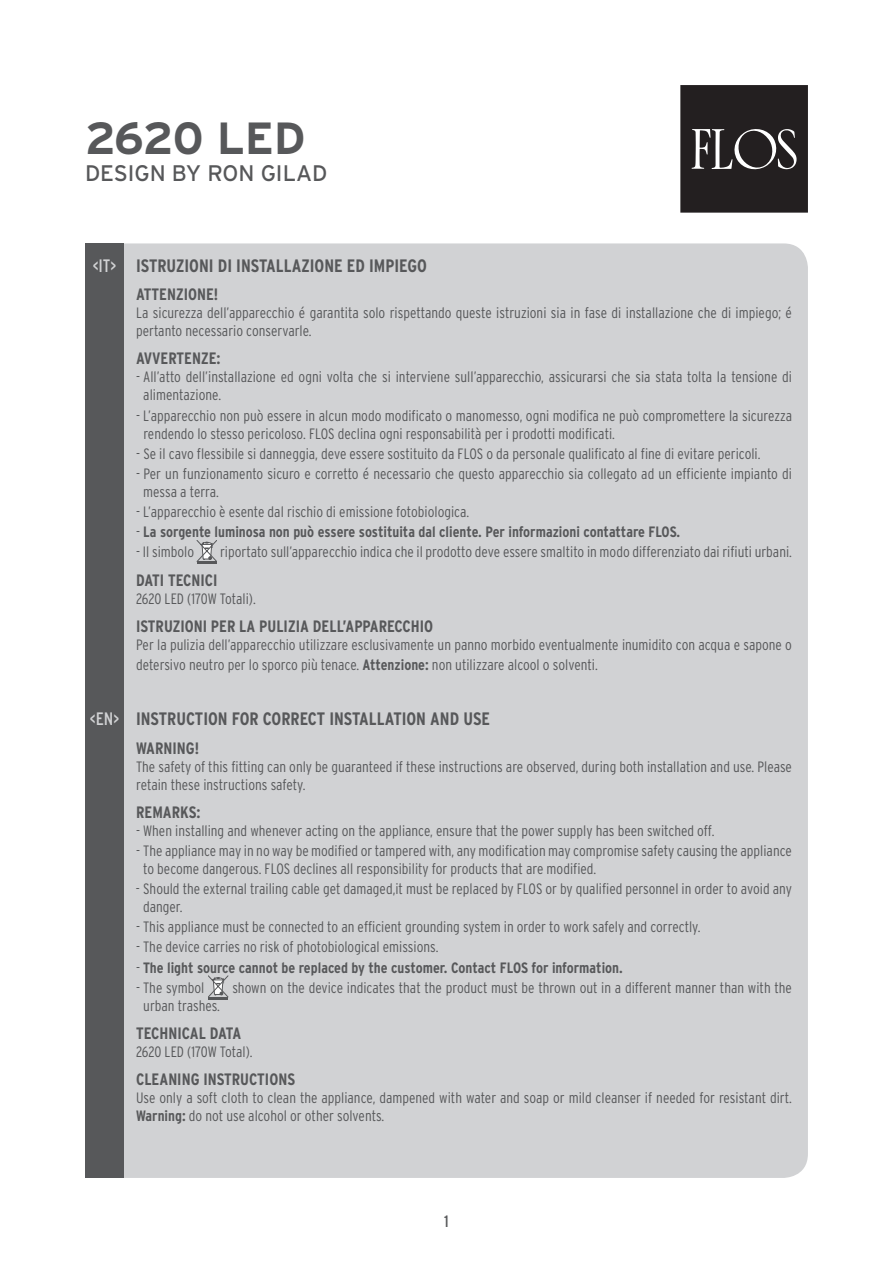
<style>
.page{position:relative;width:893px;height:1263px;background:#fff}
.page>*{position:absolute;margin:0;border:0;box-sizing:border-box;transform-origin:0 0}
.t1{font:700 45px "Interstate";letter-spacing:-.02em;color:#57585a}
.t2{font:22.5px "Interstate";color:#57585a}
.t3{font:700 condensed 18px "Interstate";color:#57585a}
.t4{font:700 condensed 16.5px "Interstate";color:#57585a}
.t5{font:condensed 16.5px "Interstate";color:#57585a}
.t6{font:300 condensed 15px/18px "Interstate";color:#57585a}
.t7{font:700 condensed 15px "Interstate";color:#57585a}
.s1{font-weight:400;color:#d1d2d4}
.s2{font-weight:300}
.s3{font-weight:700}
</style>
<div class="page">
<div style="left:680px;top:85px;width:128px;height:128px;background:#231f20"></div>
<svg style="left:692px;top:129px;width:105px;height:41px"></svg>
<div style="left:123px;top:243px;width:685px;height:935px;background:#d1d2d4"></div>
<div style="left:85px;top:243px;width:38px;height:935px;background:#57585a"></div>
<hr style="left:197px;top:562px;width:20px;height:2px;background:#57585a">
<svg style="left:197px;top:540px;width:20px;height:22px"></svg>
<hr style="left:208px;top:997px;width:20px;height:2px;background:#57585a">
<svg style="left:208px;top:976px;width:20px;height:21px"></svg>
<h1 class="t1" style="left:85px;top:113px;width:222px">2620 LED</h1>
<h2 class="t2" style="left:85px;top:160px;width:244px">DESIGN BY RON GILAD</h2>
<p class="t3" style="left:93px;top:255px;width:336px"><span class="s1">&lt;IT&gt;</span> ISTRUZIONI DI INSTALLAZIONE ED IMPIEGO</p>
<p class="t4" style="left:136px;top:285px;width:84px">ATTENZIONE!</p>
<p class="t6" style="left:136px;top:304px;width:657px">La sicurezza dell’apparecchio é garantita solo rispettando queste istruzioni sia in fase di installazione che di impiego; é pertanto necessario conservarle.</p>
<p class="t4" style="left:136px;top:349px;width:86px">AVVERTENZE:</p>
<p class="t6" style="left:143px;top:368px;width:650px;text-indent:-7px">- All’atto dell’installazione ed ogni volta che si interviene sull’apparecchio, assicurarsi che sia stata tolta la tensione di alimentazione.</p>
<p class="t6" style="left:143px;top:406px;width:650px;text-indent:-7px">- L’apparecchio non può essere in alcun modo modificato o manomesso, ogni modifica ne può compromettere la sicurezza rendendo lo stesso pericoloso. FLOS declina ogni responsabilità per i prodotti modificati.</p>
<p class="t6" style="left:136px;top:444px;width:626px">- Se il cavo flessibile si danneggia, deve essere sostituito da FLOS o da personale qualificato al fine di evitare pericoli.</p>
<p class="t6" style="left:143px;top:464px;width:650px;text-indent:-7px">- Per un funzionamento sicuro e corretto é necessario che questo apparecchio sia collegato ad un efficiente impianto di messa a terra.</p>
<p class="t6" style="left:136px;top:502px;width:335px">- L’apparecchio è esente dal rischio di emissione fotobiologica.</p>
<p class="t7" style="left:136px;top:523px;width:546px"><span class="s2">-</span> La sorgente luminosa non può essere sostituita dal cliente. Per informazioni contattare FLOS.</p>
<p class="t6" style="left:136px;top:543px;width:60px">- Il simbolo</p>
<p class="t6" style="left:220px;top:543px;width:573px">riportato sull’apparecchio indica che il prodotto deve essere smaltito in modo differenziato dai rifiuti urbani.</p>
<p class="t4" style="left:136px;top:570px;width:83px">DATI TECNICI</p>
<p class="t6" style="left:136px;top:589px;width:121px">2620 LED (170W Totali).</p>
<p class="t4" style="left:136px;top:617px;width:298px">ISTRUZIONI PER LA PULIZIA DELL’APPARECCHIO</p>
<p class="t6" style="left:136px;top:634px;width:657px;line-height:19.8px">Per la pulizia dell’apparecchio utilizzare esclusivamente un panno morbido eventualmente inumidito con acqua e sapone o detersivo neutro per lo sporco più tenace. <span class="s3">Attenzione:</span> non utilizzare alcool o solventi.</p>
<p class="t3" style="left:90px;top:709px;width:402px"><span class="s1">&lt;EN&gt;</span> INSTRUCTION FOR CORRECT INSTALLATION AND USE</p>
<p class="t4" style="left:136px;top:738px;width:64px">WARNING!</p>
<p class="t6" style="left:136px;top:757px;width:657px">The safety of this fitting can only be guaranteed if these instructions are observed, during both installation and use. Please retain these instructions safety.</p>
<p class="t4" style="left:136px;top:803px;width:66px">REMARKS:</p>
<p class="t6" style="left:136px;top:821px;width:580px">- When installing and whenever acting on the appliance, ensure that the power supply has been switched off.</p>
<p class="t6" style="left:143px;top:841px;width:650px;text-indent:-7px">- The appliance may in no way be modified or tampered with, any modification may compromise safety causing the appliance to become dangerous. FLOS declines all responsibility for products that are modified.</p>
<p class="t6" style="left:143px;top:880px;width:650px;text-indent:-7px">- Should the external trailing cable get damaged,it must be replaced by FLOS or by qualified personnel in order to avoid any danger.</p>
<p class="t6" style="left:136px;top:918px;width:566px">- This appliance must be connected to an efficient grounding system in order to work safely and correctly.</p>
<p class="t6" style="left:136px;top:938px;width:304px">- The device carries no risk of photobiological emissions.</p>
<p class="t7" style="left:136px;top:959px;width:488px"><span class="s2">-</span> The light source cannot be replaced by the customer. Contact FLOS for information.</p>
<p class="t6" style="left:136px;top:978px;width:70px">- The symbol</p>
<p class="t6" style="left:232px;top:978px;width:561px">shown on the device indicates that the product must be thrown out in a different manner than with the</p>
<p class="t6" style="left:143px;top:996px;width:78px">urban trashes.</p>
<p class="t4" style="left:136px;top:1024px;width:107px">TECHNICAL DATA</p>
<p class="t6" style="left:136px;top:1042px;width:118px">2620 LED (170W Total).</p>
<p class="t4" style="left:136px;top:1070px;width:161px">CLEANING INSTRUCTIONS</p>
<p class="t6" style="left:136px;top:1089px;width:657px">Use only a soft cloth to clean the appliance, dampened with water and soap or mild cleanser if needed for resistant dirt.<br><span class="s3">Warning:</span> do not use alcohol or other solvents.</p>
<p class="t5" style="left:444px;top:1212px;width:6px">1</p>
</div>
